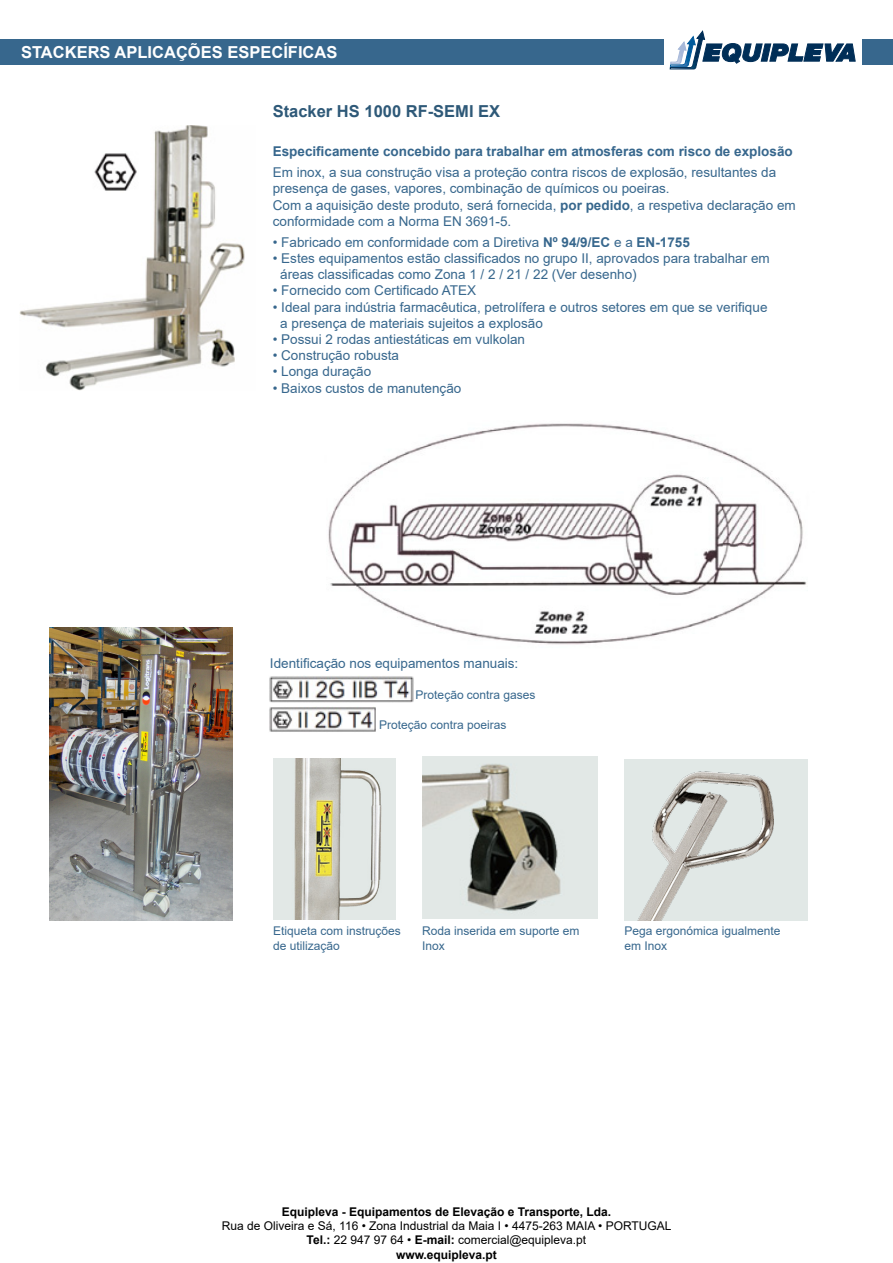
<style>
.page{position:relative;width:893px;height:1263px;background:#fff}
.page>*{position:absolute;margin:0;border:0;box-sizing:border-box;transform-origin:0 0}
.t1{font:700 16.5px "Arial";color:#fff}
.t2{font:700 16.5px "Arial";color:#2e5978}
.t3{font:13.5px/16.2px "Arial";color:#37678d}
.t4{font:700 13.5px "Arial";color:#37678d}
.t5{font:12px/14.4px "Arial";color:#37678d}
.t6{font:12px/14.4px "Arial";color:#000;text-align:center}
.t7{font:700 12px "Arial";color:#000}
.s1{font-weight:700}
</style>
<div class="page">
<div style="left:0;top:39px;width:663px;height:26px;background:#37678d"></div>
<div style="left:862px;top:39px;width:31px;height:26px;background:#37678d"></div>
<svg style="left:670px;top:31px;width:186px;height:38px"></svg>
<img style="left:19px;top:125px;width:226px;height:266px">
<img style="left:273px;top:758px;width:122px;height:162px">
<img style="left:422px;top:757px;width:176px;height:161px">
<img style="left:328px;top:423px;width:479px;height:222px">
<img style="left:269px;top:675px;width:145px;height:27px">
<img style="left:269px;top:707px;width:107px;height:25px">
<img style="left:92px;top:152px;width:47px;height:40px">
<div style="left:625px;top:759px;width:183px;height:162px;background:#e1e8e6"></div>
<img style="left:637px;top:771px;width:137px;height:150px">
<img style="left:49px;top:628px;width:183px;height:292px">
<p class="t1" style="left:21px;top:41px;width:318px">STACKERS APLICAÇÕES ESPECÍFICAS</p>
<p class="t2" style="left:273px;top:100px;width:229px">Stacker HS 1000 RF-SEMI EX</p>
<p class="t4" style="left:273px;top:142px;width:521px">Especificamente concebido para trabalhar em atmosferas com risco de explosão</p>
<p class="t3" style="left:273px;top:164px;width:524px">Em inox, a sua construção visa a proteção contra riscos de explosão, resultantes da presença de gases, vapores, combinação de químicos ou poeiras.<br>Com a aquisição deste produto, será fornecida, <span class="s1">por pedido</span>, a respetiva declaração em conformidade com a Norma EN 3691-5.</p>
<p class="t3" style="left:273px;top:234px;width:419px">• Fabricado em conformidade com a Diretiva <span class="s1">Nº 94/9/EC</span> e a <span class="s1">EN-1755</span></p>
<p class="t3" style="left:280px;top:250px;width:491px;text-indent:-8px">• Estes equipamentos estão classificados no grupo II, aprovados para trabalhar em áreas classificadas como Zona 1 / 2 / 21 / 22 (Ver desenho)</p>
<p class="t3" style="left:273px;top:282px;width:205px">• Fornecido com Certificado ATEX</p>
<p class="t3" style="left:280px;top:299px;width:489px;text-indent:-8px">• Ideal para indústria farmacêutica, petrolífera e outros setores em que se verifique a presença de materiais sujeitos a explosão</p>
<p class="t3" style="left:273px;top:331px;width:254px">• Possui 2 rodas antiestáticas em vulkolan</p>
<p class="t3" style="left:273px;top:347px;width:128px">• Construção robusta</p>
<p class="t3" style="left:273px;top:363px;width:100px">• Longa duração</p>
<p class="t3" style="left:273px;top:380px;width:190px">• Baixos custos de manutenção</p>
<p class="t3" style="left:270px;top:655px;width:250px">Identificação nos equipamentos manuais:</p>
<p class="t5" style="left:416px;top:688px;width:121px">Proteção contra gases</p>
<p class="t5" style="left:379px;top:718px;width:129px">Proteção contra poeiras</p>
<p class="t5" style="left:273px;top:924px;width:129px">Etiqueta com instruções de utilização</p>
<p class="t5" style="left:422px;top:924px;width:159px">Roda inserida em suporte em<br>Inox</p>
<p class="t5" style="left:624px;top:924px;width:158px">Pega ergonómica igualmente em Inox</p>
<p class="t7" style="left:282px;top:1203px;width:331px">Equipleva - Equipamentos de Elevação e Transporte, Lda.</p>
<p class="t6" style="left:222px;top:1218px;width:451px">Rua de Oliveira e Sá, 116 • Zona Industrial da Maia I • 4475-263 MAIA • PORTUGAL<br><span class="s1">Tel.:</span> 22 947 97 64 • <span class="s1">E-mail:</span> comercial@equipleva.pt<br><span class="s1">www.equipleva.pt</span></p>
</div>
